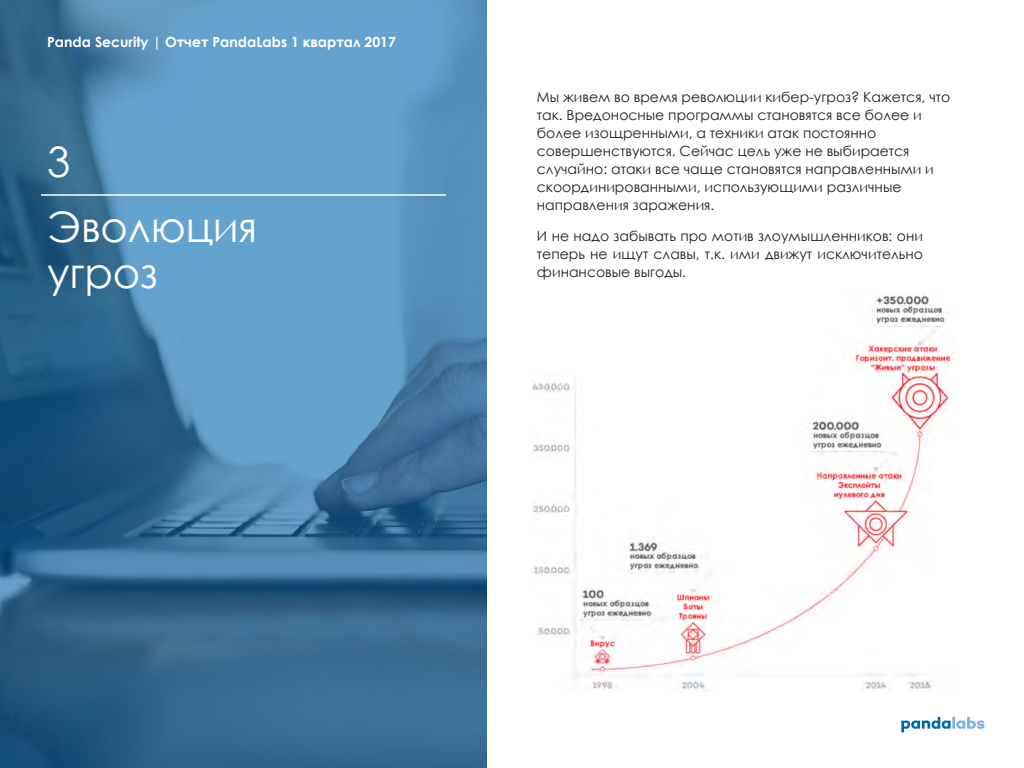
<style>
.page{position:relative;width:1024px;height:768px;background:#fff}
.page>*{position:absolute;margin:0;border:0;box-sizing:border-box;transform-origin:0 0}
.t1{font:42px/46px "Century Gothic";letter-spacing:-.005em;color:#fff}
.t2{font:14px/18px "Century Gothic";color:#1f2029}
.t3{font:700 14px "Century Gothic";color:#fff}
</style>
<div class="page">
<svg style="left:901px;top:717px;width:83px;height:15px"></svg>
<svg style="left:0;top:0;width:487px;height:768px;background:#457da6"></svg>
<hr style="left:41px;top:194px;width:405px;height:2px;background:#fff">
<img style="left:532px;top:293px;width:424px;height:399px">
<p class="t3" style="left:47px;top:31px;width:350px">Panda Security | Отчет PandaLabs 1 квартал 2017</p>
<h1 class="t1" style="left:47px;top:139px;width:25px">3</h1>
<h1 class="t1" style="left:47px;top:203px;width:212px">Эволюция угроз</h1>
<p class="t2" style="left:537px;top:87px;width:415px">Мы живем во время революции кибер-угроз? Кажется, что так. Вредоносные программы становятся все более и более изощренными, а техники атак постоянно совершенствуются. Сейчас цель уже не выбирается случайно: атаки все чаще становятся направленными и скоординированными, использующими различные направления заражения.</p>
<p class="t2" style="left:537px;top:227px;width:388px;text-align:justify">И не надо забывать про мотив злоумышленников: они теперь не ищут славы, т.к. ими движут исключительно финансовые выгоды.</p>
</div>
